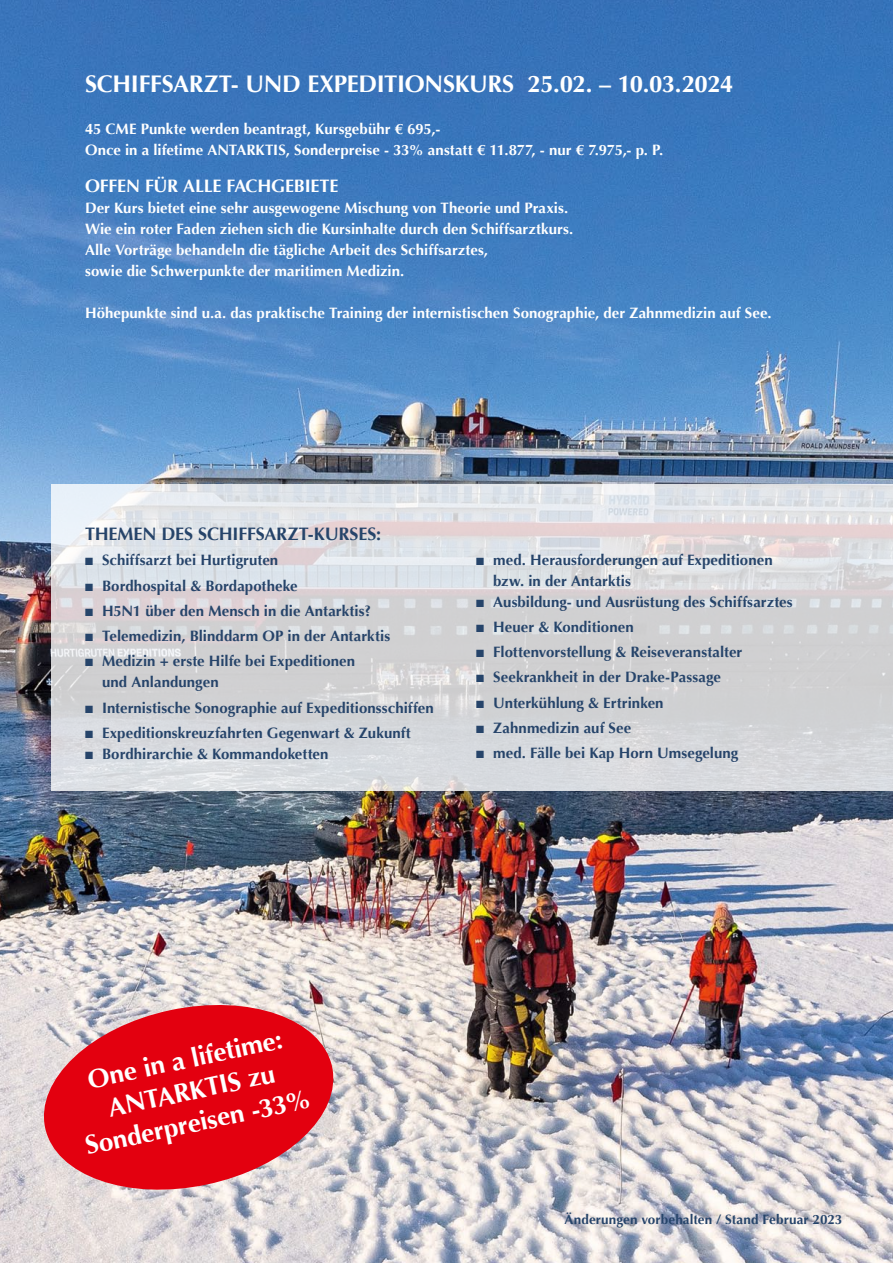
<style>
.page{position:relative;width:893px;height:1263px;background:#fff}
.page>*{position:absolute;margin:0;border:0;box-sizing:border-box;transform-origin:0 0}
.t1{font:700 26.25px/31.8px "Optima";color:#fff;text-align:center}
.t2{font:700 24px "Optima";letter-spacing:-.02em;color:#fff}
.t3{font:700 18px "Optima";color:#26446a}
.t4{font:700 18px "Optima";letter-spacing:-.015em;color:#fff}
.t5{font:700 15px/21px "Optima";letter-spacing:.005em;color:#26446a}
.t6{font:700 15px/21px "Optima";color:#fff}
.t7{font:700 13.5px "Optima";letter-spacing:.005em;color:#26446a}
</style>
<div class="page">
<img style="left:0;top:0;width:893px;height:1263px">
<svg style="left:51px;top:485px;width:842px;height:306px;background:#d8d9dc"></svg>
<svg style="left:35px;top:993px;width:307px;height:208px;background:#df4c56"></svg>
<h2 class="t2" style="left:85px;top:69px;width:27px">Schiffsarzt</h2>
<h2 class="t2" style="left:231px;top:69px;width:33px">- und</h2>
<h2 class="t2" style="left:307px;top:69px;width:55px">Expeditionskurs</h2>
<h2 class="t2" style="left:528px;top:69px;width:207px">25.02. – 10.03.2024</h2>
<p class="t6" style="left:85px;top:118px;width:580px">45 CME Punkte werden beantragt, Kursgebühr € 695,-<br>Once in a lifetime ANTARKTIS, Sonderpreise - 33% anstatt € 11.877, - nur € 7.975,- p. P.</p>
<p class="t4" style="left:85px;top:176px;width:255px">OFFEN FÜR ALLE FACHGEBIETE</p>
<p class="t6" style="left:85px;top:198px;width:490px">Der Kurs bietet eine sehr ausgewogene Mischung von Theorie und Praxis.<br>Wie ein roter Faden ziehen sich die Kursinhalte durch den Schiffsarztkurs.<br>Alle Vorträge behandeln die tägliche Arbeit des Schiffsarztes,<br>sowie die Schwerpunkte der maritimen Medizin.</p>
<p class="t6" style="left:85px;top:303px;width:688px">Höhepunkte sind u.a. das praktische Training der internistischen Sonographie, der Zahnmedizin auf See.</p>
<p class="t3" style="left:85px;top:523px;width:23px">Themen</p>
<p class="t3" style="left:161px;top:523px;width:11px">des</p>
<p class="t3" style="left:198px;top:523px;width:21px">Schiffsarzt</p>
<p class="t3" style="left:308px;top:523px;width:28px">-Kurses</p>
<p class="t3" style="left:376px;top:523px;width:7px">:</p>
<p class="t5" style="left:85px;top:550px;width:195px">■ Schiffsarzt bei Hurtigruten</p>
<p class="t5" style="left:85px;top:575px;width:214px">■ Bordhospital &amp; Bordapotheke</p>
<p class="t5" style="left:85px;top:600px;width:288px">■ H5N1 über den Mensch in die Antarktis?</p>
<p class="t5" style="left:85px;top:626px;width:307px">■ Telemedizin, Blinddarm OP in der Antarktis</p>
<p class="t5" style="left:102px;top:651px;width:255px;text-indent:-17px">■ Medizin + erste Hilfe bei Expeditionen und Anlandungen</p>
<p class="t5" style="left:85px;top:697px;width:350px">■ Internistische Sonographie auf Expeditionsschiffen</p>
<p class="t5" style="left:85px;top:722px;width:327px">■ Expeditionskreuzfahrten Gegenwart &amp; Zukunft</p>
<p class="t5" style="left:85px;top:743px;width:245px">■ Bordhirarchie &amp; Kommandoketten</p>
<p class="t5" style="left:493px;top:549px;width:281px;text-indent:-17px">■ med. Herausforderungen auf Expeditionen bzw. in der Antarktis</p>
<p class="t5" style="left:476px;top:591px;width:318px">■ Ausbildung- und Ausrüstung des Schiffsarztes</p>
<p class="t5" style="left:476px;top:616px;width:159px">■ Heuer &amp; Konditionen</p>
<p class="t5" style="left:476px;top:642px;width:268px">■ Flottenvorstellung &amp; Reiseveranstalter</p>
<p class="t5" style="left:476px;top:667px;width:246px">■ Seekrankheit in der Drake-Passage</p>
<p class="t5" style="left:476px;top:692px;width:189px">■ Unterkühlung &amp; Ertrinken</p>
<p class="t5" style="left:476px;top:718px;width:157px">■ Zahnmedizin auf See</p>
<p class="t5" style="left:476px;top:743px;width:264px">■ med. Fälle bei Kap Horn Umsegelung</p>
<h1 class="t1" style="left:69px;top:1068px;width:231px;rotate:-12deg">One in a lifetime:<br>ANTARKTIS zu<br>Sonderpreisen -33%</h1>
<p class="t7" style="left:565px;top:1211px;width:279px">Änderungen vorbehalten / Stand Februar 2023</p>
</div>
